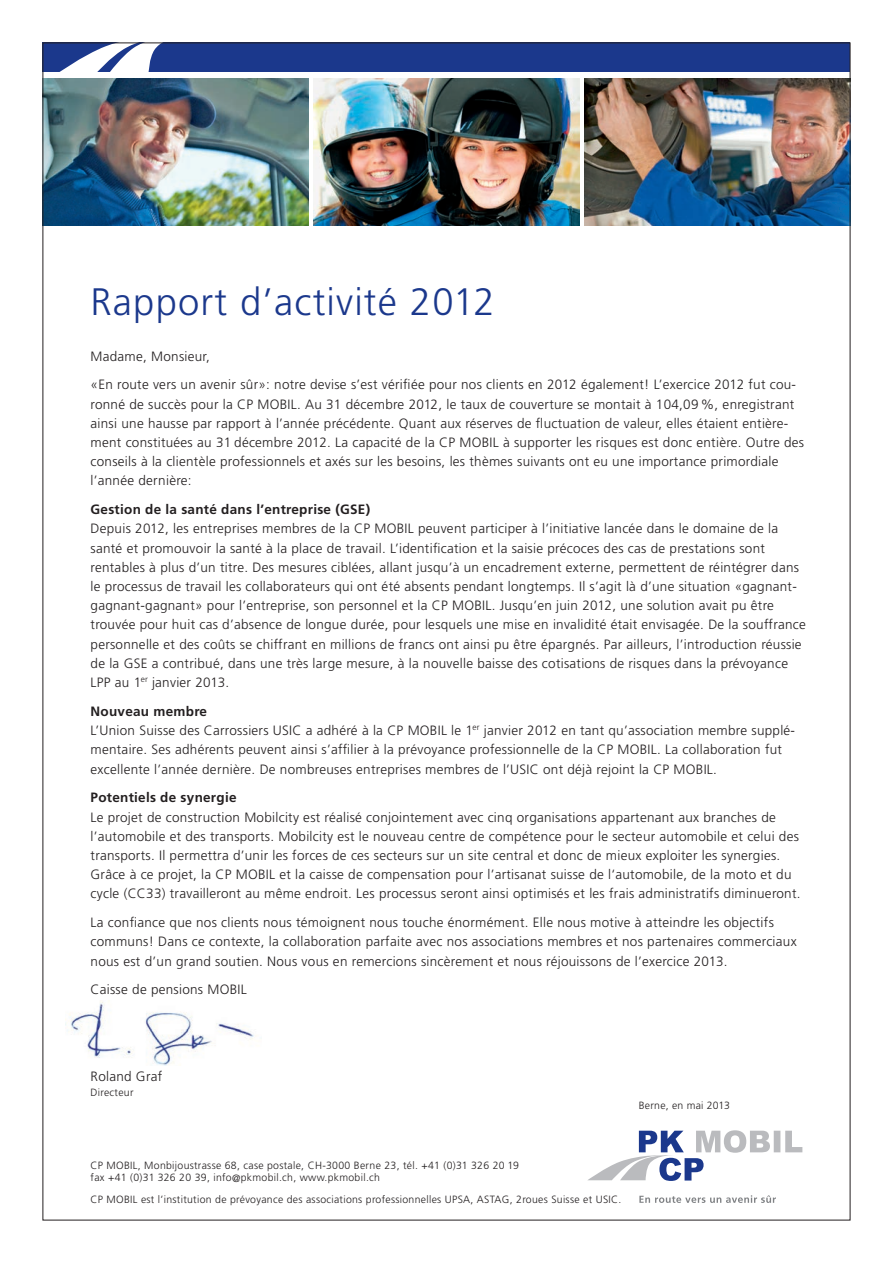
<style>
.page{position:relative;width:893px;height:1263px;background:#fff}
.page>*{position:absolute;margin:0;border:0;box-sizing:border-box;transform-origin:0 0}
.t1{font:300 38.25px "Frutiger LT Std";letter-spacing:.03em;color:#1b388c}
.t2{font:300 13.5px/19.2px "Frutiger LT Std";letter-spacing:.02em;color:#231f20}
.t3{font:700 13.5px "Frutiger LT Std";letter-spacing:.02em;color:#231f20}
.t4{font:300 10.5px/12.8px "Frutiger LT Std";letter-spacing:.03em;color:#231f20}
.s1{font-weight:700}
</style>
<div class="page">
<img style="left:314px;top:79px;width:265px;height:146px">
<img style="left:585px;top:79px;width:263px;height:146px">
<img style="left:45px;top:79px;width:263px;height:146px">
<div style="left:43px;top:43px;width:807px;height:29px;background:#1b388c"></div>
<svg style="left:53px;top:42px;width:134px;height:30px"></svg>
<img style="left:67px;top:1000px;width:190px;height:65px">
<svg style="left:588px;top:1130px;width:214px;height:51px"></svg>
<svg style="left:639px;top:1195px;width:137px;height:8px"></svg>
<h1 class="t1" style="left:91px;top:281px;width:405px">Rapport d’activité 2012</h1>
<p class="t2" style="left:91px;top:342px;width:707px;line-height:28.8px">Madame, Monsieur,<br>«En route vers un avenir sûr»: notre devise s’est vérifiée pour nos clients en 2012 également! L’exercice 2012 fut cou-</p>
<p class="t2" style="left:91px;top:395px;width:715px">ronné de succès pour la CP MOBIL. Au 31 décembre 2012, le taux de couverture se montait à 104,09%, enregistrant ainsi une hausse par rapport à l’année précédente. Quant aux réserves de fluctuation de valeur, elles étaient entière&shy;ment constituées au 31 décembre 2012. La capacité de la CP MOBIL à supporter les risques est donc entière. Outre des conseils à la clientèle professionnels et axés sur les besoins, les thèmes suivants ont eu une importance primordiale l’année dernière:</p>
<p class="t3" style="left:91px;top:502px;width:281px">Gestion de la santé dans l’entreprise (GSE)</p>
<p class="t2" style="left:91px;top:519px;width:717px">Depuis 2012, les entreprises membres de la CP MOBIL peuvent participer à l’initiative lancée dans le domaine de la santé et promouvoir la santé à la place de travail. L’identification et la saisie précoces des cas de prestations sont rentables à plus d’un titre. Des mesures ciblées, allant jusqu’à un encadrement externe, permettent de réintégrer dans le processus de travail les collaborateurs qui ont été absents pendant longtemps. Il s’agit là d’une situation «gagnant&shy;gagnant-gagnant» pour l’entreprise, son personnel et la CP MOBIL. Jusqu’en juin 2012, une solution avait pu être trouvée pour huit cas d’absence de longue durée, pour lesquels une mise en invalidité était envisagée. De la souffrance personnelle et des coûts se chiffrant en millions de francs ont ainsi pu être épargnés. Par ailleurs, l’introduction réussie de la GSE a contribué, dans une très large mesure, à la nouvelle baisse des cotisations de risques dans la prévoyance LPP au 1<sup>er</sup> janvier 2013.</p>
<p class="t2" style="left:91px;top:702px;width:706px"><span class="s1">Nouveau membre<br></span>L’Union Suisse des Carrossiers USIC a adhéré à la CP MOBIL le 1<sup>er</sup> janvier 2012 en tant qu’association membre supplé&shy;mentaire. Ses adhérents peuvent ainsi s’affilier à la prévoyance professionnelle de la CP MOBIL. La collaboration fut excellente l’année dernière. De nombreuses entreprises membres de l’USIC ont déjà rejoint la CP MOBIL.</p>
<p class="t3" style="left:91px;top:790px;width:147px">Potentiels de synergie</p>
<p class="t2" style="left:91px;top:807px;width:711px">Le projet de construction Mobilcity est réalisé conjointement avec cinq organisations appartenant aux branches de l’automobile et des transports. Mobilcity est le nouveau centre de compétence pour le secteur automobile et celui des transports. Il permettra d’unir les forces de ces secteurs sur un site central et donc de mieux exploiter les synergies.<br>Grâce à ce projet, la CP MOBIL et la caisse de compensation pour l’artisanat suisse de l‘automobile, de la moto et du cycle (CC33) travailleront au même endroit. Les processus seront ainsi optimisés et les frais administratifs diminueront.</p>
<p class="t2" style="left:91px;top:913px;width:708px">La confiance que nos clients nous témoignent nous touche énormément. Elle nous motive à atteindre les objectifs communs! Dans ce contexte, la collaboration parfaite avec nos associations membres et nos partenaires commerciaux nous est d’un grand soutien. Nous vous en remercions sincèrement et nous réjouissons de l’exercice 2013.</p>
<p class="t2" style="left:91px;top:980px;width:158px">Caisse de pensions MOBIL</p>
<p class="t2" style="left:91px;top:1067px;width:73px">Roland Graf</p>
<p class="t4" style="left:91px;top:1086px;width:44px">Directeur</p>
<p class="t4" style="left:639px;top:1099px;width:93px">Berne, en mai 2013</p>
<p class="t4" style="left:91px;top:1159px;width:430px">CP MOBIL, Monbijoustrasse 68, case postale, CH-3000 Berne 23, tél. +41 (0)31 326 20 19 fax +41 (0)31 326 20 39, info@pkmobil.ch, www.pkmobil.ch</p>
<p class="t4" style="left:91px;top:1193px;width:532px">CP MOBIL est l’institution de prévoyance des associations professionnelles UPSA, ASTAG, 2roues Suisse et USIC.</p>
</div>
